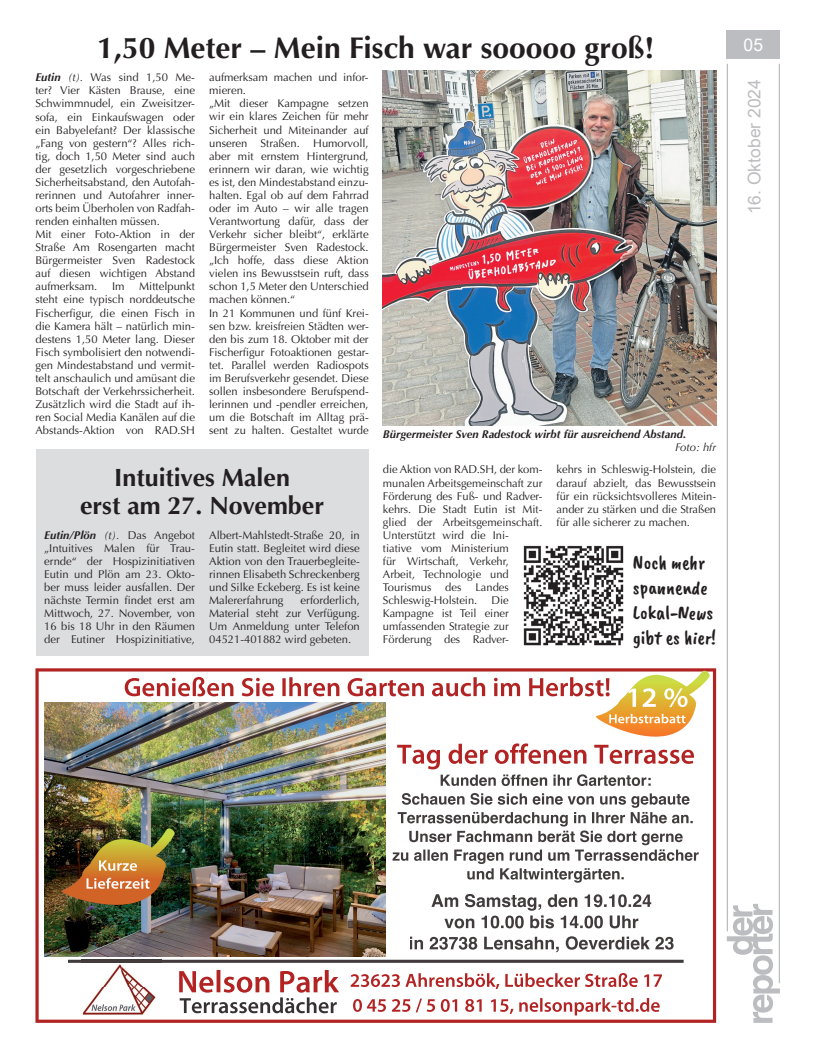
<style>
.page{position:relative;width:819px;height:1053px;background:#fff}
.page>*{position:absolute;margin:0;border:0;box-sizing:border-box;transform-origin:0 0}
.t1{font:700 30px "Optima";color:#231f20}
.t2{font:700 25px/27.5px "Optima";color:#231f20;text-align:center}
.t3{font:20px/25px "Caveat Brush";color:#231f20}
.t4{font:17.5px "Arial";color:#bcbdc0}
.t5{font:17.5px "Arial";color:#fff}
.t6{font:11.25px/13px "Optima";color:#231f20;text-align:justify}
.t7{font:italic 700 11.25px "Optima";color:#231f20}
.t8{font:italic 11.25px "Optima";color:#231f20}
.s1{font-weight:700;font-style:italic}
.s2{font-style:italic}
</style>
<div class="page">
<div style="left:36px;top:449px;width:332px;height:206px;background:#dcdddf"></div>
<hr style="left:778px;top:64px;width:2px;height:919px;background:#bcbdc0">
<div style="left:726px;top:30px;width:54px;height:29px;background:#bcbdc0"></div>
<hr style="left:726px;top:64px;width:2px;height:867px;background:#bcbdc0">
<svg style="left:726px;top:903px;width:53px;height:119px"></svg>
<img style="left:35px;top:668px;width:681px;height:354px">
<img style="left:125px;top:670px;width:584px;height:66px">
<img style="left:62px;top:828px;width:113px;height:76px">
<svg style="left:431px;top:893px;width:210px;height:14px"></svg>
<svg style="left:392px;top:743px;width:306px;height:139px"></svg>
<img style="left:383px;top:71px;width:333px;height:354px">
<img style="left:523px;top:545px;width:101px;height:101px">
<h1 class="t1" style="left:97px;top:30px;width:558px">1,50 Meter – Mein Fisch war sooooo groß!</h1>
<p class="t6" style="left:35px;top:71px;width:161px;text-align:left"><span class="s1">Eutin</span> <span class="s2">(t).</span> Was sind 1,50 Me&shy;ter? Vier Kästen Brause, eine<br>Schwimmnudel, ein Zweisitzer&shy;sofa, ein Einkaufswagen oder ein Babyelefant? Der klassische „Fang von gestern“? Alles rich&shy;tig, doch 1,50 Meter sind auch der gesetzlich vorgeschriebene<br>Sicherheitsabstand, den Autofah&shy;rerinnen und Autofahrer inner&shy;orts beim Überholen von Radfah&shy;renden einhalten müssen.<br>Mit einer Foto-Aktion in der<br>Straße Am Rosengarten macht<br>Bürgermeister Sven Radestock auf diesen wichtigen Abstand aufmerksam.</p>
<p class="t6" style="left:35px;top:280px;width:161px;text-indent:104px">Mittelpunkt steht eine typisch norddeutsche Fischerfigur, die einen Fisch in die Kamera hält – natürlich min&shy;destens 1,50 Meter lang. Dieser Fisch symbolisiert den notwendi&shy;gen Mindestabstand und vermit&shy;telt anschaulich und amüsant die Botschaft der Verkehrssicherheit.<br>Zusätzlich wird die Stadt auf ih&shy;ren Social Media Kanälen auf die Abstands-Aktion von RAD.SH</p>
<p class="t6" style="left:112px;top:280px;width:14px">Im</p>
<p class="t6" style="left:209px;top:71px;width:161px;text-align:left">aufmerksam machen und infor&shy;mieren.<br>„Mit dieser Kampagne setzen wir ein klares Zeichen für mehr<br>Sicherheit und Miteinander auf unseren Straßen. Humorvoll, aber mit ernstem Hintergrund, erinnern wir daran, wie wichtig es ist, den Mindestabstand einzu&shy;halten. Egal ob auf dem Fahrrad oder im Auto – wir alle tragen<br>Verantwortung dafür, dass der<br>Verkehr sicher bleibt“, erklärte<br>Bürgermeister Sven Radestock. „Ich hoffe, dass diese Aktion vielen ins Bewusstsein ruft, dass schon 1,5 Meter den Unterschied machen können.“<br>In 21 Kommunen und fünf Krei&shy;sen bzw. kreisfreien Städten wer&shy;den bis zum 18. Oktober mit der<br>Fischerfigur Fotoaktionen gestar&shy;tet. Parallel werden Radiospots im Berufsverkehr gesendet. Diese sollen insbesondere Berufspend&shy;lerinnen und -pendler erreichen, um die Botschaft im Alltag prä&shy;sent zu halten. Gestaltet wurde</p>
<h2 class="t2" style="left:80px;top:464px;width:245px">Intuitives Malen<br>erst am 27. November</h2>
<p class="t6" style="left:44px;top:528px;width:152px"><span class="s1">Eutin/Plön</span> <span class="s2">(t).</span> Das Angebot „Intuitives Malen für Trau&shy;ernde“ der Hospizinitiativen Eutin und Plön am 23. Okto&shy;ber muss leider ausfallen. Der nächste Termin findet erst am Mittwoch, 27. November, von 16 bis 18 Uhr in den Räumen der Eutiner Hospizinitiative,</p>
<p class="t6" style="left:209px;top:528px;width:152px">Albert-Mahlstedt-Straße 20, in Eutin statt. Begleitet wird diese Aktion von den Trauerbegleite&shy;rinnen Elisabeth Schreckenberg und Silke Eckeberg. Es ist keine Malererfahrung</p>
<p class="t6" style="left:209px;top:594px;width:152px;text-indent:91px">erforderlich, Material steht zur Verfügung.<br>Um Anmeldung unter Telefon 04521-401882 wird gebeten.</p>
<p class="t7" style="left:383px;top:428px;width:305px">Bürgermeister Sven Radestock wirbt für ausreichend Abstand.</p>
<p class="t8" style="left:675px;top:441px;width:42px">Foto: hfr</p>
<p class="t6" style="left:383px;top:463px;width:161px;text-align:left">die Aktion von RAD.SH, der kom&shy;munalen Arbeitsgemeinschaft zur<br>Förderung des Fuß- und Radver&shy;kehrs. Die Stadt Eutin ist Mit&shy;glied der Arbeitsgemeinschaft.<br>Unterstützt wird die Ini-<br>tiative vom Ministerium<br>für Wirtschaft, Verkehr,<br>Arbeit, Technologie und<br>Tourismus des Landes<br>Schleswig-Holstein.</p>
<p class="t6" style="left:383px;top:594px;width:127px;text-indent:109px">Die Kampagne ist Teil einer umfassenden Strategie zur Förderung des Radver-</p>
<p class="t6" style="left:556px;top:463px;width:161px">kehrs in Schleswig-Holstein, die darauf abzielt, das Bewusstsein für ein rücksichtsvolleres Mitein&shy;ander zu stärken und die Straßen für alle sicherer zu machen.</p>
<h3 class="t3" style="left:633px;top:550px;width:85px">Noch mehr spannende<br>Lokal-News gibt es hier!</h3>
<h3 class="t5" style="left:743px;top:33px;width:21px">05</h3>
<h3 class="t4" style="left:742px;top:214px;width:137px;rotate:-90deg">16. Oktober 2024</h3>
</div>
